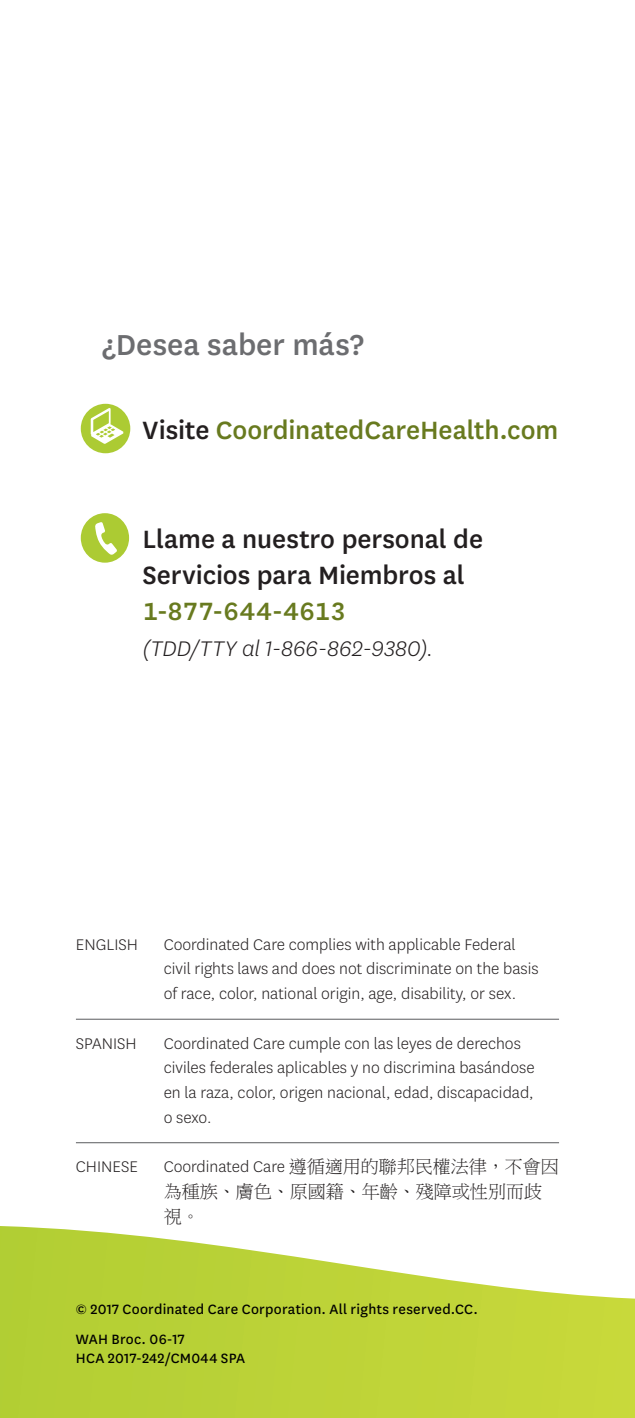
<style>
.page{position:relative;width:635px;height:1418px;background:#fff}
.page>*{position:absolute;margin:0;border:0;box-sizing:border-box;transform-origin:0 0}
.t1{font:500 33.75px "National";color:#6c6d70}
.t2{font:500 29.25px/36px "National";letter-spacing:-.005em;color:#231f20}
.t3{font:500 29.25px "National";letter-spacing:-.005em;color:#687a1f}
.t4{font:italic 300 24.75px "National";letter-spacing:-.005em;color:#231f20}
.t5{font:300 18px/24.8px "National";color:#231f20}
.t6{font:18px/24.8px "P Ming Li U";color:#231f20}
.t7{font:15.75px "National";letter-spacing:.015em;color:#000}
.s1{color:#231f20}
.s2{color:#687a1f}
.s3{font-family:"National";font-weight:300}
</style>
<div class="page">
<svg style="left:0;top:1226px;width:634px;height:192px"></svg>
<div style="left:81px;top:513px;width:48px;height:49px;background:#accb33;border-radius:50%"></div>
<svg style="left:95px;top:522px;width:22px;height:33px"></svg>
<div style="left:81px;top:404px;width:49px;height:49px;background:#accb33;border-radius:50%"></div>
<svg style="left:91px;top:408px;width:32px;height:36px"></svg>
<hr style="left:76px;top:1018px;width:483px;height:1px;background:#6c6d70">
<hr style="left:76px;top:1142px;width:483px;height:1px;background:#6c6d70">
<h2 class="t1" style="left:102px;top:322px;width:263px">¿Desea saber más?</h2>
<p class="t3" style="left:142px;top:410px;width:417px"><span class="s1">Visite</span> CoordinatedCareHealth.com</p>
<p class="t2" style="left:142px;top:519px;width:342px">Llame a nuestro personal de<br>Servicios para Miembros al<br><span class="s2">1-877-644-4613</span></p>
<p class="t4" style="left:142px;top:633px;width:292px">(TDD/TTY al 1-866-862-9380).</p>
<p class="t5" style="left:76px;top:931px;width:64px">ENGLISH</p>
<p class="t5" style="left:164px;top:931px;width:376px">Coordinated Care complies with applicable Federal civil rights laws and does not discriminate on the basis of race, color, national origin, age, disability, or sex.</p>
<p class="t5" style="left:76px;top:1030px;width:62px">SPANISH</p>
<p class="t5" style="left:164px;top:1030px;width:372px">Coordinated Care cumple con las leyes de derechos civiles federales aplicables y no discrimina basándose en la raza, color, origen nacional, edad, discapacidad, o sexo.</p>
<p class="t5" style="left:76px;top:1154px;width:63px">CHINESE</p>
<p class="t6" style="left:164px;top:1154px;width:396px"><span class="s3">Coordinated Care</span> 遵循適用的聯邦民權法律，不會因為種族、膚色、原國籍、年齡、殘障或性別而歧視。</p>
<p class="t7" style="left:76px;top:1299px;width:403px">© 2017 Coordinated Care Corporation. All rights reserved.CC.</p>
<p class="t7" style="left:76px;top:1328px;width:110px">WAH Broc. 06-17</p>
<p class="t7" style="left:76px;top:1347px;width:171px">HCA 2017-242/CM044 SPA</p>
</div>
